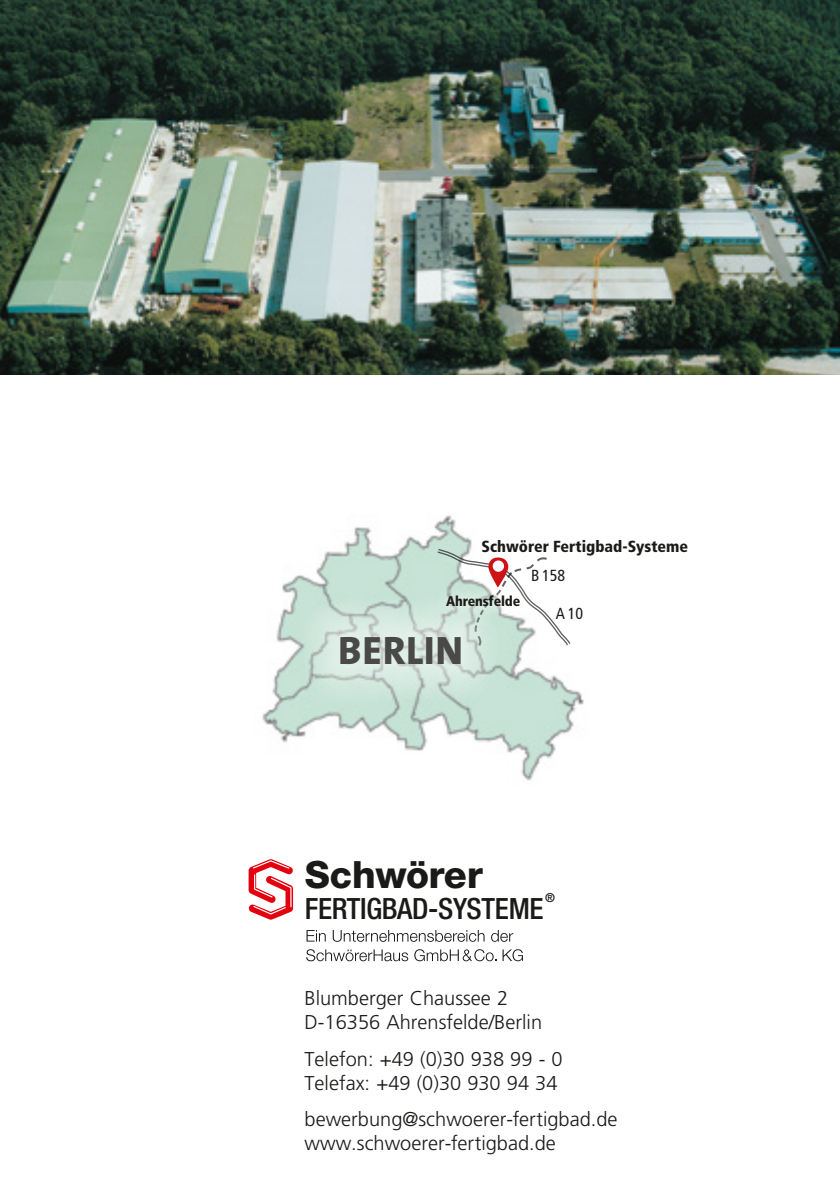
<style>
.page{position:relative;width:840px;height:1191px;background:#fff}
.page>*{position:absolute;margin:0;border:0;box-sizing:border-box;transform-origin:0 0}
.t1{font:800 39.8px "The Sans";letter-spacing:.02em;color:#494948}
.t2{font:800 37.6px "Helvetica Neue";letter-spacing:-.01em;color:#1a1a18}
.t3{font:500 condensed 29.4px "Helvetica Neue";letter-spacing:-.01em;color:#1a1a18}
.t4{font:300 20px/24px "Frutiger";color:#1a1a18}
.t5{font:900 condensed 16px "Frutiger";color:#1a1a18}
.t6{font:condensed 16px "Frutiger";color:#1a1a18}
.t7{font:900 condensed 14px "Frutiger";letter-spacing:-.01em;color:#1a1a18}
.t8{font:500 condensed 12.4px "Helvetica Neue";color:#1a1a18}
</style>
<div class="page">
<img style="left:0;top:0;width:839px;height:374px">
<img style="left:262px;top:515px;width:322px;height:266px">
<svg style="left:436px;top:548px;width:135px;height:99px"></svg>
<svg style="left:302px;top:595px;width:196px;height:108px;background:#cfe2da"></svg>
<svg style="left:433px;top:583px;width:98px;height:36px"></svg>
<svg style="left:488px;top:557px;width:20px;height:30px"></svg>
<div style="left:492px;top:560px;width:11px;height:12px;background:#fff;border-radius:50%"></div>
<svg style="left:248px;top:859px;width:45px;height:60px"></svg>
<svg style="left:306px;top:930px;width:19px;height:11px"></svg>
<svg style="left:332px;top:930px;width:152px;height:11px"></svg>
<svg style="left:491px;top:930px;width:22px;height:11px"></svg>
<svg style="left:306px;top:949px;width:102px;height:12px"></svg>
<svg style="left:414px;top:949px;width:108px;height:12px"></svg>
<p class="t5" style="left:481px;top:537px;width:208px">Schwörer Fertigbad-Systeme</p>
<p class="t7" style="left:446px;top:592px;width:76px">Ahrensfelde</p>
<h1 class="t1" style="left:338px;top:617px;width:126px">BERLIN</h1>
<p class="t6" style="left:531px;top:566px;width:36px">B 158</p>
<p class="t6" style="left:555px;top:604px;width:29px">A10</p>
<h2 class="t2" style="left:304px;top:851px;width:179px">Schwörer</h2>
<h3 class="t3" style="left:304px;top:890px;width:240px">FERTIGBAD-SYSTEME</h3>
<p class="t8" style="left:545px;top:890px;width:11px">®</p>
<p class="t4" style="left:304px;top:985px;width:239px">Blumberger Chaussee 2<br>D-16356 Ahrensfelde/Berlin</p>
<p class="t4" style="left:304px;top:1047px;width:259px">Telefon: +49 (0)30 938 99 - 0<br>Telefax: +49 (0)30 930 94 34</p>
<p class="t4" style="left:304px;top:1106px;width:314px">bewerbung@schwoerer-fertigbad.de www.schwoerer-fertigbad.de</p>
</div>
